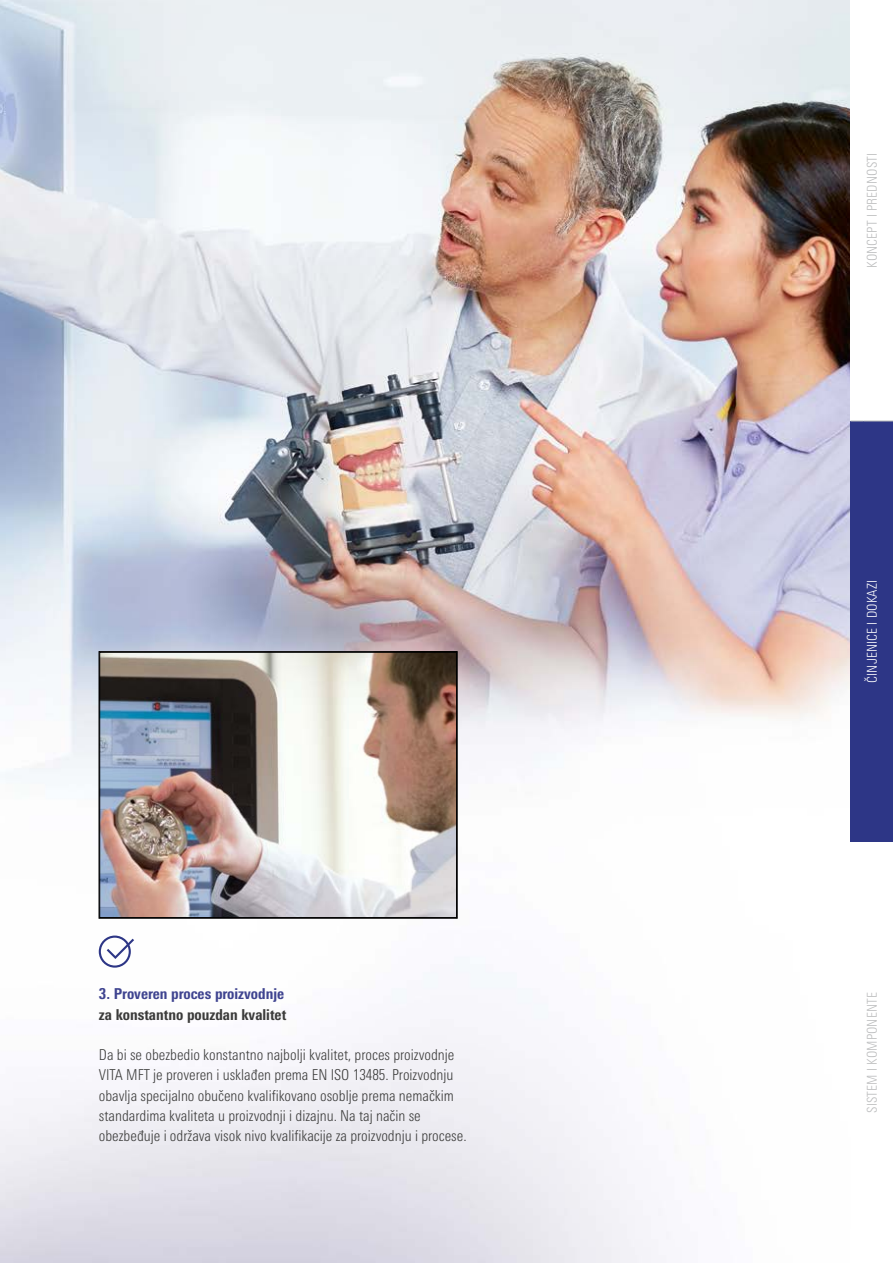
<style>
.page{position:relative;width:893px;height:1263px;background:#fff}
.page>*{position:absolute;margin:0;border:0;box-sizing:border-box;transform-origin:0 0}
.t1{font:300 condensed 15px/20.2px "Univers Next Pro";color:#3b3b3a}
.t2{font:800 condensed 15px "Univers Next Pro";color:#3f4490}
.t3{font:800 condensed 15px "Univers Next Pro";color:#3b3b3a}
.t4{font:300 condensed 13.5px "Univers Next Pro";letter-spacing:.01em;color:#bbbcbd}
.t5{font:300 condensed 13.5px "Univers Next Pro";letter-spacing:.01em;color:#fff}
</style>
<div class="page">
<img style="left:0;top:0;width:850px;height:1263px">
<div style="left:850px;top:421px;width:43px;height:421px;background:#2d3686"></div>
<hr style="left:850px;top:421px;width:43px;height:1px;background:#bbbcbd">
<div style="left:99px;top:935px;width:32px;height:33px;border:2px solid #2d3686;border-radius:50%"></div>
<svg style="left:104px;top:936px;width:32px;height:24px"></svg>
<img style="left:98px;top:651px;width:360px;height:268px">
<div style="left:100px;top:652px;width:357px;height:266px;border:1px solid #000"></div>
<p class="t2" style="left:99px;top:985px;width:187px">3. Proveren proces proizvodnje</p>
<p class="t3" style="left:99px;top:1005px;width:189px">za konstantno pouzdan kvalitet</p>
<p class="t1" style="left:99px;top:1044px;width:369px">Da bi se obezbedio konstantno najbolji kvalitet, proces proizvodnje VITA MFT je proveren i usklađen prema EN ISO 13485. Proizvodnju obavlja specijalno obučeno kvalifikovano osoblje prema nemačkim standardima kvaliteta u proizvodnji i dizajnu. Na taj način se obezbeđuje i održava visok nivo kvalifikacije za proizvodnju i procese.</p>
<p class="t4" style="left:864px;top:268px;width:116px;rotate:-90deg">KONCEPT I PREDNOSTI</p>
<p class="t5" style="left:864px;top:683px;width:104px;rotate:-90deg">ČINJENICE I DOKAZI</p>
<p class="t4" style="left:864px;top:1113px;width:122px;rotate:-90deg">SISTEM I KOMPONENTE</p>
</div>
